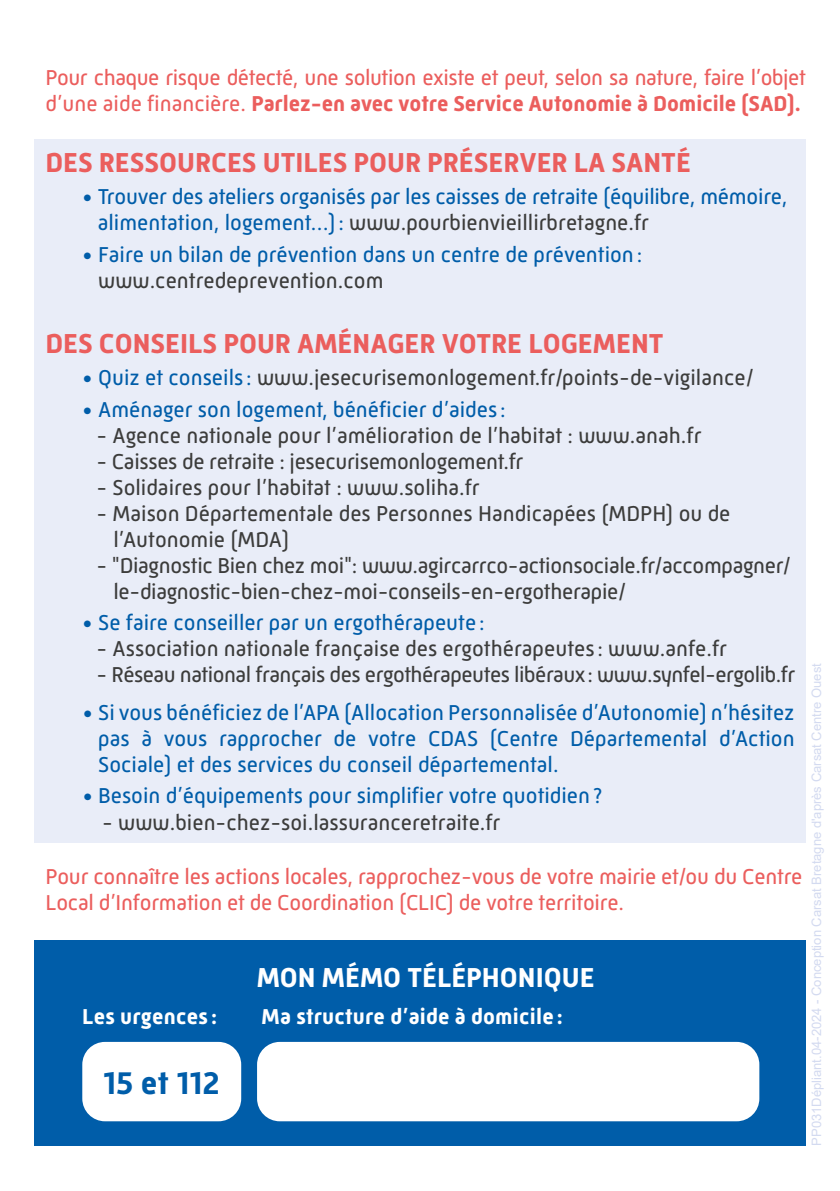
<style>
.page{position:relative;width:840px;height:1191px;background:#fff}
.page>*{position:absolute;margin:0;border:0;box-sizing:border-box;transform-origin:0 0}
.t1{font:700 32px "Mic 32 New";letter-spacing:.01em;color:#005da9}
.t2{font:700 28px "Mic 32 New";color:#eb5e5d}
.t3{font:700 28px "Mic 32 New";color:#fff}
.t4{font:22px/26px "Mic 32 New";color:#3c3c3b}
.t5{font:22px/26px "Mic 32 New";color:#005da9}
.t6{font:22px/26px "Mic 32 New";letter-spacing:-.01em;color:#eb5e5d}
.t7{font:22px "Mic 32 New";letter-spacing:-.025em;color:#3c3c3b}
.t8{font:700 22px "Mic 32 New";letter-spacing:.01em;color:#fff}
.t9{font:13px "Arial";color:#d3daf0}
.s1{font-weight:700}
.s2{color:#3c3c3b}
.s3{color:#005da9}
</style>
<div class="page">
<div style="left:34px;top:139px;width:771px;height:703px;background:#e9edf8"></div>
<div style="left:34px;top:940px;width:771px;height:205px;background:#005da9"></div>
<div style="left:82px;top:1042px;width:159px;height:79px;background:#fff;border-radius:23px"></div>
<div style="left:257px;top:1042px;width:502px;height:79px;background:#fff;border-radius:23px"></div>
<p class="t6" style="left:45px;top:64px;width:761px">Pour chaque risque détecté, une solution existe et peut, selon sa nature, faire l’objet d’une aide financière. <span class="s1">Parlez-en avec votre Service Autonomie à Domicile (SAD).</span></p>
<p class="t2" style="left:45px;top:147px;width:646px">DES RESSOURCES UTILES POUR PRÉSERVER LA SANTÉ</p>
<p class="t5" style="left:98px;top:184px;width:691px;text-indent:-15px">• Trouver des ateliers organisés par les caisses de retraite (équilibre, mémoire, alimentation, logement…): <span class="s2">www.pourbienvieillirbretagne.fr</span></p>
<p class="t5" style="left:82px;top:241px;width:561px">• Faire un bilan de prévention dans un centre de prévention:</p>
<p class="t4" style="left:98px;top:267px;width:286px">www.centredeprevention.com</p>
<p class="t2" style="left:45px;top:327px;width:619px">DES CONSEILS POUR AMÉNAGER VOTRE LOGEMENT</p>
<p class="t4" style="left:82px;top:364px;width:672px"><span class="s3">• Quiz et conseils :</span> www.jesecurisemonlogement.fr/points-de-vigilance/</p>
<p class="t5" style="left:82px;top:396px;width:424px">• Aménager son logement, bénéficier d’aides :</p>
<p class="t4" style="left:96px;top:422px;width:606px">- Agence nationale pour l’amélioration de l’habitat : www.anah.fr</p>
<p class="t4" style="left:96px;top:448px;width:428px">- Caisses de retraite : jesecurisemonlogement.fr</p>
<p class="t4" style="left:96px;top:474px;width:384px">- Solidaires pour l’habitat : www.soliha.fr</p>
<p class="t4" style="left:113px;top:500px;width:618px;text-indent:-17px">- Maison Départementale des Personnes Handicapées (MDPH) ou de l’Autonomie (MDA)</p>
<p class="t4" style="left:113px;top:552px;width:678px;text-indent:-17px">- "Diagnostic Bien chez moi": www.agircarrco-actionsociale.fr/accompagner/ le-diagnostic-bien-chez-moi-conseils-en-ergotherapie/</p>
<p class="t5" style="left:82px;top:610px;width:403px">• Se faire conseiller par un ergothérapeute:</p>
<p class="t4" style="left:96px;top:636px;width:631px">- Association nationale française des ergothérapeutes : www.anfe.fr</p>
<p class="t7" style="left:96px;top:662px;width:700px">- Réseau national français des ergothérapeutes libéraux: www.synfel-ergolib.fr</p>
<p class="t5" style="left:98px;top:699px;width:697px;text-align:justify;text-indent:-16px">• Si vous bénéficiez de l’APA (Allocation Personnalisée d’Autonomie) n’hésitez pas à vous rapprocher de votre CDAS (Centre Départemental d’Action Sociale) et des services du conseil départemental.</p>
<p class="t5" style="left:82px;top:783px;width:521px">• Besoin d’équipements pour simplifier votre quotidien?</p>
<p class="t4" style="left:102px;top:809px;width:399px">- www.bien-chez-soi.lassuranceretraite.fr</p>
<p class="t6" style="left:45px;top:863px;width:758px">Pour connaître les actions locales, rapprochez-vous de votre mairie et/ou du Centre<br>Local d’Information et de Coordination (CLIC) de votre territoire.</p>
<p class="t9" style="left:807px;top:1145px;width:484px;rotate:-90deg">PP031Dépliant.04-2024 - Conception Carsat Bretagne d'après Carsat Centre Ouest</p>
<p class="t3" style="left:256px;top:960px;width:339px">MON MÉMO TÉLÉPHONIQUE</p>
<p class="t8" style="left:82px;top:1004px;width:136px">Les urgences :</p>
<p class="t8" style="left:261px;top:1004px;width:303px">Ma structure d’aide à domicile :</p>
<h1 class="t1" style="left:103px;top:1064px;width:118px">15 et 112</h1>
</div>
